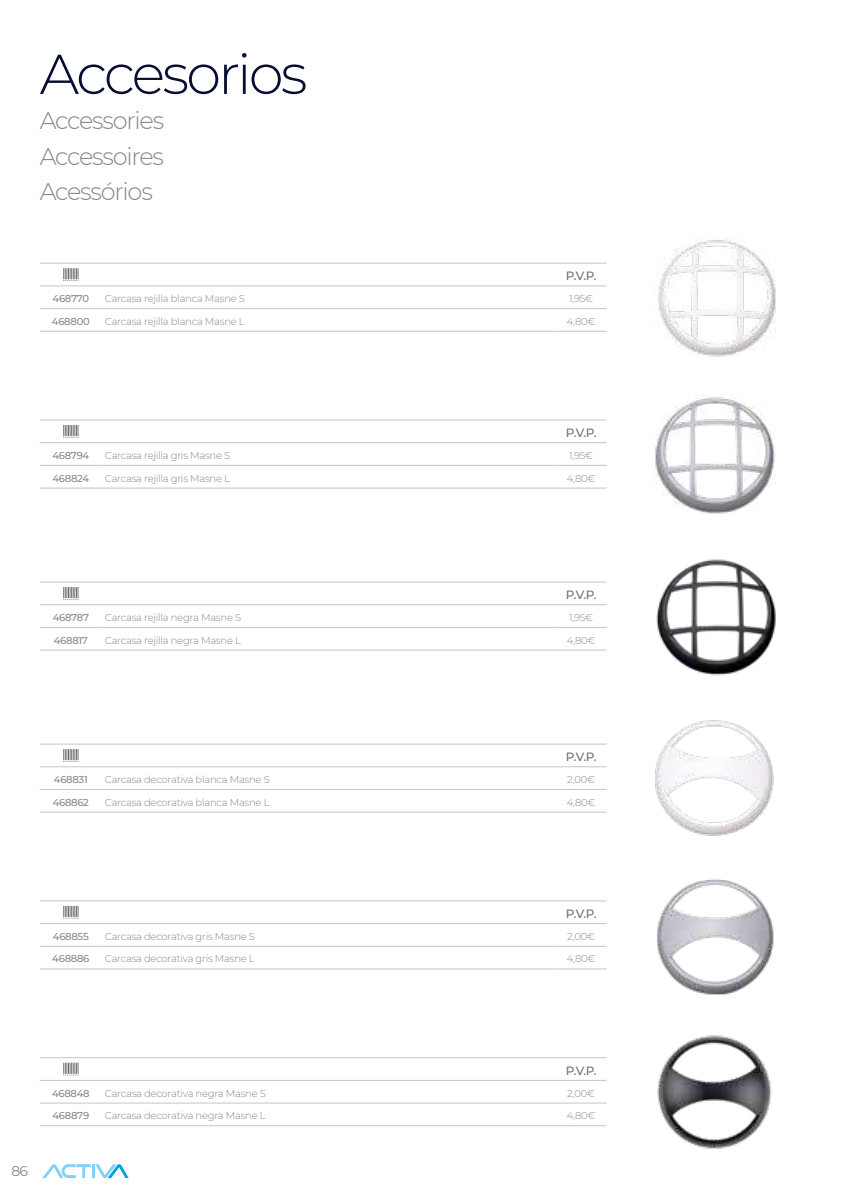
<style>
.page{position:relative;width:842px;height:1191px;background:#fff}
.page>*{position:absolute;margin:0;border:0;box-sizing:border-box;transform-origin:0 0}
.t1{font:300 56px "Montserrat";letter-spacing:-.05em;color:#070d33}
.t2{font:300 24px/35.4px "Montserrat";letter-spacing:-.05em;color:#878787;text-align:justify}
.t3{font:14px "Montserrat";color:#878787}
.t4{font:500 12px "Montserrat";color:#706f6f}
.t5{font:300 10px "Montserrat";letter-spacing:-.025em;color:#878787}
.t6{font:500 10px "Montserrat";letter-spacing:-.025em;color:#878787}
</style>
<div class="page">
<svg style="left:42px;top:1164px;width:87px;height:14px"></svg>
<img style="left:658px;top:238px;width:117px;height:119px">
<hr style="left:556px;top:308px;width:51px;height:1px;background:#c6c6c6">
<hr style="left:556px;top:331px;width:51px;height:1px;background:#c6c6c6">
<hr style="left:40px;top:263px;width:62px;height:1px;background:#c6c6c6">
<hr style="left:102px;top:263px;width:454px;height:1px;background:#c6c6c6">
<hr style="left:556px;top:263px;width:51px;height:1px;background:#c6c6c6">
<hr style="left:40px;top:285px;width:62px;height:1px;background:#c6c6c6">
<hr style="left:102px;top:285px;width:454px;height:1px;background:#c6c6c6">
<hr style="left:556px;top:285px;width:51px;height:1px;background:#c6c6c6">
<hr style="left:102px;top:308px;width:454px;height:1px;background:#c6c6c6">
<hr style="left:102px;top:331px;width:454px;height:1px;background:#c6c6c6">
<hr style="left:40px;top:308px;width:62px;height:1px;background:#c6c6c6">
<hr style="left:40px;top:331px;width:62px;height:1px;background:#c6c6c6">
<svg style="left:63px;top:268px;width:16px;height:13px"></svg>
<img style="left:654px;top:395px;width:122px;height:118px">
<img style="left:656px;top:559px;width:120px;height:117px">
<hr style="left:556px;top:627px;width:51px;height:1px;background:#c6c6c6">
<hr style="left:556px;top:650px;width:51px;height:1px;background:#c6c6c6">
<hr style="left:40px;top:582px;width:62px;height:1px;background:#c6c6c6">
<hr style="left:102px;top:582px;width:454px;height:1px;background:#c6c6c6">
<hr style="left:556px;top:582px;width:51px;height:1px;background:#c6c6c6">
<hr style="left:40px;top:604px;width:62px;height:1px;background:#c6c6c6">
<hr style="left:102px;top:604px;width:454px;height:1px;background:#c6c6c6">
<hr style="left:556px;top:604px;width:51px;height:1px;background:#c6c6c6">
<hr style="left:102px;top:627px;width:454px;height:1px;background:#c6c6c6">
<hr style="left:102px;top:650px;width:454px;height:1px;background:#c6c6c6">
<hr style="left:40px;top:627px;width:62px;height:1px;background:#c6c6c6">
<hr style="left:40px;top:650px;width:62px;height:1px;background:#c6c6c6">
<svg style="left:63px;top:587px;width:16px;height:13px"></svg>
<hr style="left:556px;top:465px;width:51px;height:1px;background:#c6c6c6">
<hr style="left:556px;top:488px;width:51px;height:1px;background:#c6c6c6">
<hr style="left:40px;top:420px;width:62px;height:1px;background:#c6c6c6">
<hr style="left:102px;top:420px;width:454px;height:1px;background:#c6c6c6">
<hr style="left:556px;top:420px;width:51px;height:1px;background:#c6c6c6">
<hr style="left:40px;top:442px;width:62px;height:1px;background:#c6c6c6">
<hr style="left:102px;top:442px;width:454px;height:1px;background:#c6c6c6">
<hr style="left:556px;top:442px;width:51px;height:1px;background:#c6c6c6">
<hr style="left:102px;top:465px;width:454px;height:1px;background:#c6c6c6">
<hr style="left:102px;top:488px;width:454px;height:1px;background:#c6c6c6">
<hr style="left:40px;top:465px;width:62px;height:1px;background:#c6c6c6">
<hr style="left:40px;top:488px;width:62px;height:1px;background:#c6c6c6">
<svg style="left:63px;top:425px;width:16px;height:13px"></svg>
<img style="left:657px;top:1035px;width:115px;height:114px">
<img style="left:657px;top:878px;width:117px;height:116px">
<hr style="left:556px;top:946px;width:51px;height:1px;background:#c6c6c6">
<hr style="left:556px;top:968px;width:51px;height:1px;background:#c6c6c6">
<hr style="left:40px;top:900px;width:62px;height:1px;background:#c6c6c6">
<hr style="left:102px;top:900px;width:454px;height:1px;background:#c6c6c6">
<hr style="left:556px;top:900px;width:51px;height:1px;background:#c6c6c6">
<hr style="left:40px;top:923px;width:62px;height:1px;background:#c6c6c6">
<hr style="left:102px;top:923px;width:454px;height:1px;background:#c6c6c6">
<hr style="left:556px;top:923px;width:51px;height:1px;background:#c6c6c6">
<hr style="left:102px;top:946px;width:454px;height:1px;background:#c6c6c6">
<hr style="left:102px;top:968px;width:454px;height:1px;background:#c6c6c6">
<hr style="left:40px;top:946px;width:62px;height:1px;background:#c6c6c6">
<hr style="left:40px;top:968px;width:62px;height:1px;background:#c6c6c6">
<svg style="left:63px;top:906px;width:16px;height:12px"></svg>
<hr style="left:556px;top:1102px;width:51px;height:1px;background:#c6c6c6">
<hr style="left:556px;top:1125px;width:51px;height:1px;background:#c6c6c6">
<hr style="left:40px;top:1057px;width:62px;height:1px;background:#c6c6c6">
<hr style="left:102px;top:1057px;width:454px;height:1px;background:#c6c6c6">
<hr style="left:556px;top:1057px;width:51px;height:1px;background:#c6c6c6">
<hr style="left:40px;top:1080px;width:62px;height:1px;background:#c6c6c6">
<hr style="left:102px;top:1080px;width:454px;height:1px;background:#c6c6c6">
<hr style="left:556px;top:1080px;width:51px;height:1px;background:#c6c6c6">
<hr style="left:102px;top:1102px;width:454px;height:1px;background:#c6c6c6">
<hr style="left:102px;top:1125px;width:454px;height:1px;background:#c6c6c6">
<hr style="left:40px;top:1102px;width:62px;height:1px;background:#c6c6c6">
<hr style="left:40px;top:1125px;width:62px;height:1px;background:#c6c6c6">
<svg style="left:63px;top:1062px;width:16px;height:13px"></svg>
<img style="left:655px;top:720px;width:119px;height:116px">
<hr style="left:556px;top:789px;width:51px;height:1px;background:#c6c6c6">
<hr style="left:556px;top:812px;width:51px;height:1px;background:#c6c6c6">
<hr style="left:40px;top:743px;width:62px;height:1px;background:#c6c6c6">
<hr style="left:102px;top:743px;width:454px;height:1px;background:#c6c6c6">
<hr style="left:556px;top:743px;width:51px;height:1px;background:#c6c6c6">
<hr style="left:40px;top:766px;width:62px;height:1px;background:#c6c6c6">
<hr style="left:102px;top:766px;width:454px;height:1px;background:#c6c6c6">
<hr style="left:556px;top:766px;width:51px;height:1px;background:#c6c6c6">
<hr style="left:102px;top:789px;width:454px;height:1px;background:#c6c6c6">
<hr style="left:102px;top:812px;width:454px;height:1px;background:#c6c6c6">
<hr style="left:40px;top:789px;width:62px;height:1px;background:#c6c6c6">
<hr style="left:40px;top:812px;width:62px;height:1px;background:#c6c6c6">
<svg style="left:63px;top:749px;width:16px;height:13px"></svg>
<h1 class="t1" style="left:40px;top:36px;width:269px">Accesorios</h1>
<h2 class="t2" style="left:40px;top:102px;width:126px">Accessories Accessoires Acessórios</h2>
<p class="t4" style="left:566px;top:268px;width:32px">P.V.P.</p>
<p class="t6" style="left:53px;top:291px;width:38px">468770</p>
<p class="t5" style="left:105px;top:292px;width:142px">Carcasa rejilla blanca Masne S</p>
<p class="t5" style="left:569px;top:292px;width:26px">1,95€</p>
<p class="t6" style="left:52px;top:314px;width:39px">468800</p>
<p class="t5" style="left:105px;top:314px;width:141px">Carcasa rejilla blanca Masne L</p>
<p class="t5" style="left:567px;top:314px;width:30px">4,80€</p>
<p class="t4" style="left:566px;top:424px;width:32px">P.V.P.</p>
<p class="t6" style="left:52px;top:448px;width:38px">468794</p>
<p class="t5" style="left:105px;top:448px;width:127px">Carcasa rejilla gris Masne S</p>
<p class="t5" style="left:569px;top:448px;width:26px">1,95€</p>
<p class="t6" style="left:53px;top:471px;width:38px">468824</p>
<p class="t5" style="left:105px;top:471px;width:127px">Carcasa rejilla gris Masne L</p>
<p class="t5" style="left:567px;top:471px;width:30px">4,80€</p>
<p class="t4" style="left:566px;top:586px;width:32px">P.V.P.</p>
<p class="t6" style="left:53px;top:610px;width:38px">468787</p>
<p class="t5" style="left:105px;top:610px;width:138px">Carcasa rejilla negra Masne S</p>
<p class="t5" style="left:569px;top:610px;width:26px">1,95€</p>
<p class="t6" style="left:54px;top:633px;width:36px">468817</p>
<p class="t5" style="left:105px;top:633px;width:137px">Carcasa rejilla negra Masne L</p>
<p class="t5" style="left:567px;top:633px;width:30px">4,80€</p>
<p class="t4" style="left:566px;top:748px;width:32px">P.V.P.</p>
<p class="t6" style="left:54px;top:772px;width:35px">468831</p>
<p class="t5" style="left:105px;top:772px;width:166px">Carcasa decorativa blanca Masne S</p>
<p class="t5" style="left:567px;top:772px;width:29px">2,00€</p>
<p class="t6" style="left:53px;top:795px;width:38px">468862</p>
<p class="t5" style="left:105px;top:795px;width:166px">Carcasa decorativa blanca Masne L</p>
<p class="t5" style="left:567px;top:795px;width:30px">4,80€</p>
<p class="t4" style="left:566px;top:905px;width:32px">P.V.P.</p>
<p class="t6" style="left:53px;top:929px;width:37px">468855</p>
<p class="t5" style="left:105px;top:929px;width:152px">Carcasa decorativa gris Masne S</p>
<p class="t5" style="left:567px;top:929px;width:29px">2,00€</p>
<p class="t6" style="left:52px;top:952px;width:39px">468886</p>
<p class="t5" style="left:105px;top:952px;width:151px">Carcasa decorativa gris Masne L</p>
<p class="t5" style="left:567px;top:952px;width:30px">4,80€</p>
<h3 class="t3" style="left:11px;top:1161px;width:18px">86</h3>
<p class="t4" style="left:566px;top:1062px;width:32px">P.V.P.</p>
<p class="t6" style="left:52px;top:1086px;width:39px">468848</p>
<p class="t5" style="left:105px;top:1086px;width:162px">Carcasa decorativa negra Masne S</p>
<p class="t5" style="left:567px;top:1086px;width:29px">2,00€</p>
<p class="t6" style="left:53px;top:1108px;width:38px">468879</p>
<p class="t5" style="left:105px;top:1109px;width:162px">Carcasa decorativa negra Masne L</p>
<p class="t5" style="left:567px;top:1109px;width:30px">4,80€</p>
</div>
